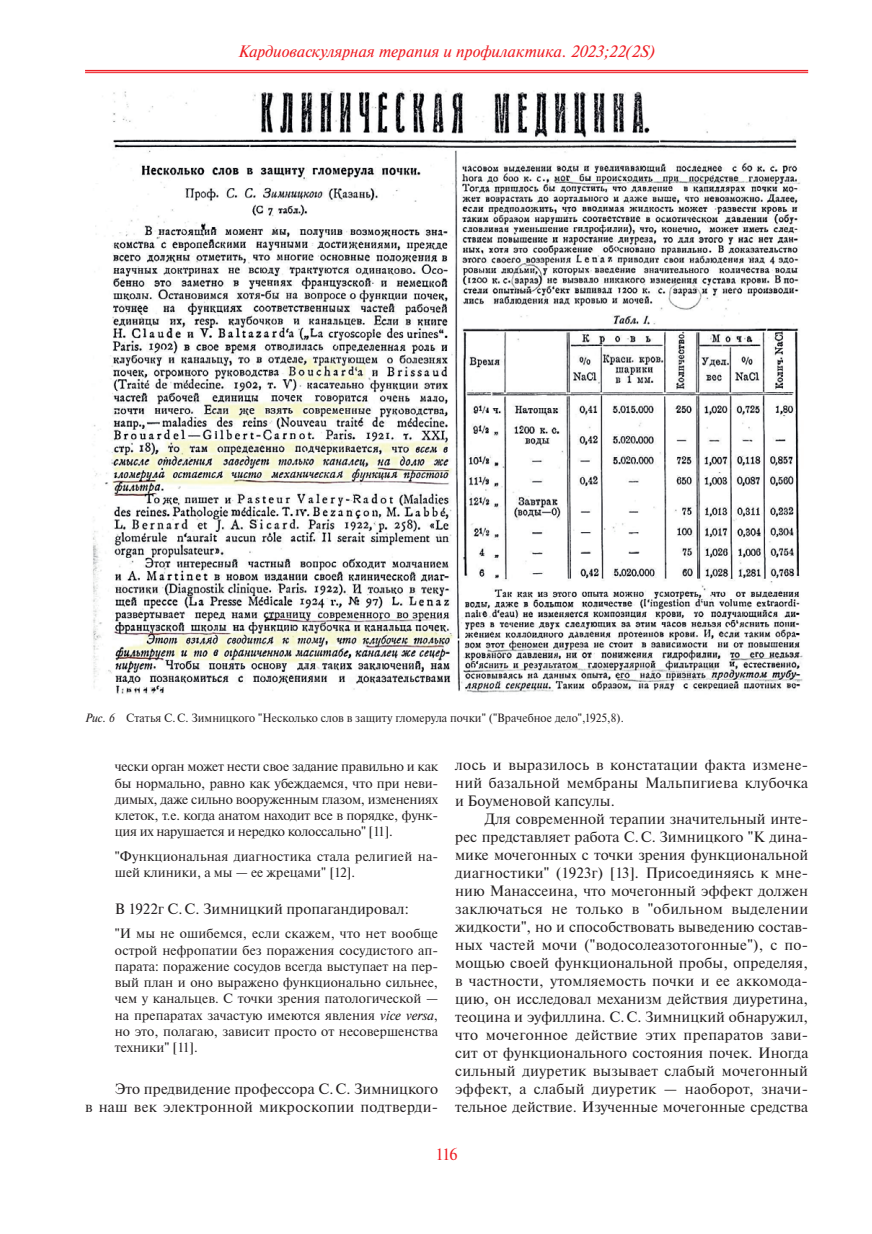
<style>
.page{position:relative;width:872px;height:1234px;background:#fff}
.page>*{position:absolute;margin:0;border:0;box-sizing:border-box;transform-origin:0 0}
.t1{font:italic 16.5px "Newton";color:#ee1d23}
.t2{font:16.5px "Newton";color:#ee1d23}
.t3{font:15px/18px "Newton";color:#231f20;text-align:justify}
.t4{font:13.5px/16.2px "Newton";color:#231f20;text-align:justify}
.t5{font:12px "Newton";color:#231f20;scale:.95 1}
.s1{font-style:italic}
</style>
<div class="page">
<hr style="left:85px;top:70px;width:723px;height:1px;background:#ee1d23">
<hr style="left:85px;top:72px;width:723px;height:1px;background:#ee1d23">
<img style="left:93px;top:90px;width:710px;height:604px">
<p class="t1" style="left:238px;top:41px;width:418px">Кардиоваскулярная терапия и профилактика. 2023;22(2S)</p>
<p class="t5" style="left:85px;top:709px;width:568px"><span class="s1">Рис. 6</span> Статья С.С. Зимницкого "Несколько слов в защиту гломерула почки" ("Врачебное дело",1925,8).</p>
<p class="t4" style="left:115px;top:758px;width:325px">чески орган может нести свое задание правильно и как бы нормально, равно как убеждаемся, что при неви&shy;димых, даже сильно вооруженным глазом, изменениях клеток, т.е. когда анатом находит все в порядке, функ&shy;ция их нарушается и нередко колоссально" [11].</p>
<p class="t4" style="left:115px;top:848px;width:325px">"Функциональная диагностика стала религией на&shy;шей клиники, а мы — ее жрецами" [12].</p>
<p class="t3" style="left:115px;top:899px;width:295px">В 1922г С.С. Зимницкий пропагандировал:</p>
<p class="t4" style="left:115px;top:925px;width:325px">"И мы не ошибемся, если скажем, что нет вообще острой нефропатии без поражения сосудистого ап&shy;парата: поражение сосудов всегда выступает на пер&shy;вый план и оно выражено функционально сильнее, чем у канальцев. С точки зрения патологической — на препаратах зачастую имеются явления <span class="s1">vice versa</span>, но это, полагаю, зависит просто от несовершенства техники" [11].</p>
<p class="t3" style="left:85px;top:1079px;width:354px;text-align:right">Это предвидение профессора С.С. Зимницкого<br>в наш век электронной микроскопии подтверди-</p>
<p class="t3" style="left:455px;top:755px;width:355px">лось и выразилось в констатации факта измене&shy;ний базальной мембраны Мальпигиева клубочка и Боуменовой капсулы.</p>
<p class="t3" style="left:455px;top:809px;width:355px;text-indent:30px">Для современной терапии значительный инте&shy;рес представляет работа С.С. Зимницкого "К дина&shy;мике мочегонных с точки зрения функциональной диагностики" (1923г) [13]<span class="s1">.</span> Присоединяясь к мне&shy;нию Манассеина, что мочегонный эффект должен заключаться не только в "обильном выделении жидкости", но и способствовать выведению состав&shy;ных частей мочи ("водосолеазотогонные"), с по&shy;мощью своей функциональной пробы, определяя, в частности, утомляемость почки и ее аккомода&shy;цию, он исследовал механизм действия диуретина, теоцина и эуфиллина. С.С. Зимницкий обнаружил, что мочегонное действие этих препаратов зави&shy;сит от функционального состояния почек. Иногда сильный диуретик вызывает слабый мочегонный эффект, а слабый диуретик — наоборот, значи&shy;тельное действие. Изученные мочегонные средства</p>
<p class="t2" style="left:435px;top:1143px;width:24px">116</p>
</div>
